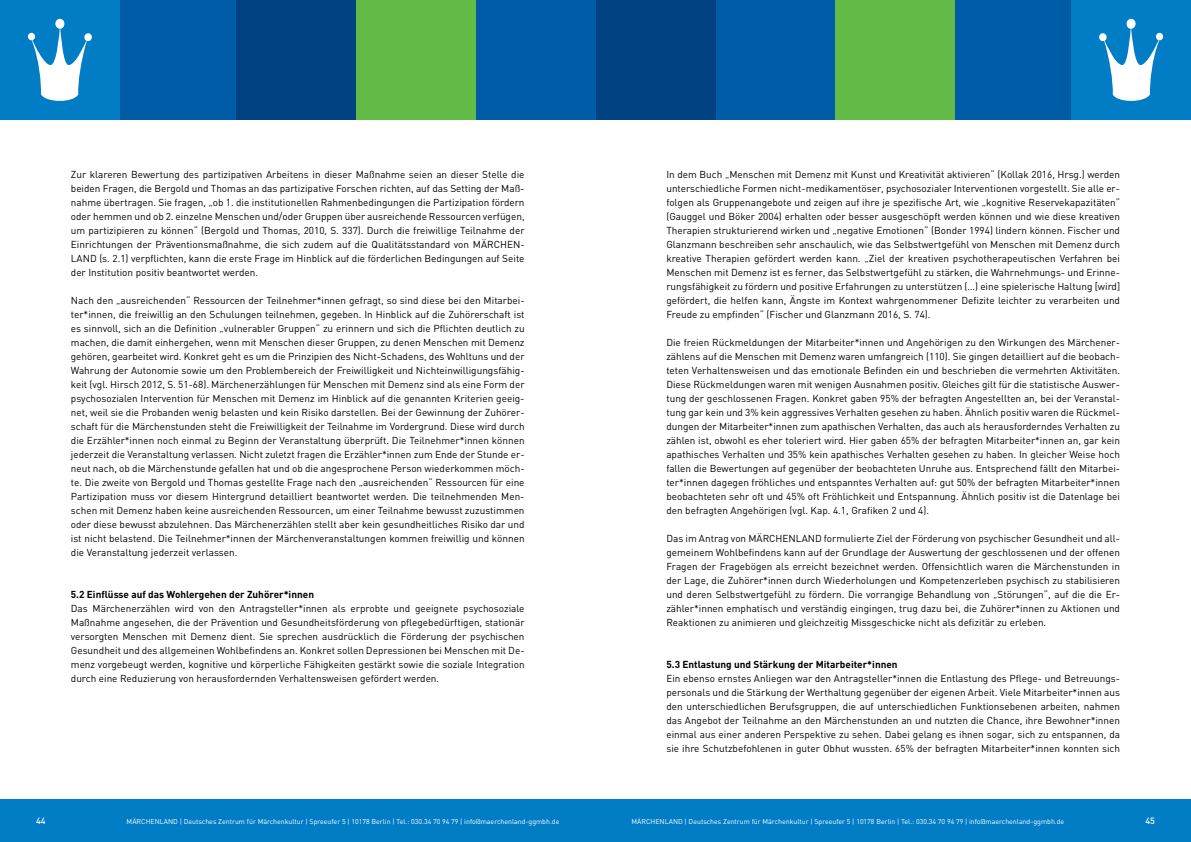
<style>
.page{position:relative;width:1191px;height:842px;background:#fff}
.page>*{position:absolute;margin:0;border:0;box-sizing:border-box;transform-origin:0 0}
.t1{font:10px/14px "DIN";color:#000;text-align:justify}
.t2{font:700 10px "DIN";color:#000}
.t3{font:500 9px "DIN";color:#fff}
.t4{font:7px "DIN";color:#fff}
</style>
<div class="page">
<div style="left:0;top:799px;width:595px;height:43px;background:#007dc5"></div>
<div style="left:595px;top:799px;width:596px;height:43px;background:#007dc5"></div>
<div style="left:715px;top:0;width:120px;height:120px;background:#005ca6"></div>
<div style="left:587px;top:0;width:128px;height:120px;background:#004282"></div>
<div style="left:835px;top:0;width:119px;height:120px;background:#62bb46"></div>
<div style="left:954px;top:0;width:117px;height:120px;background:#005ca6"></div>
<div style="left:1071px;top:0;width:120px;height:120px;background:#007dc5"></div>
<svg style="left:1099px;top:19px;width:64px;height:82px"></svg>
<div style="left:356px;top:0;width:120px;height:120px;background:#62bb46"></div>
<div style="left:476px;top:0;width:119px;height:120px;background:#005ca6"></div>
<div style="left:236px;top:0;width:120px;height:120px;background:#004282"></div>
<div style="left:120px;top:0;width:116px;height:120px;background:#005ca6"></div>
<div style="left:0;top:0;width:120px;height:120px;background:#007dc5"></div>
<svg style="left:27px;top:19px;width:65px;height:82px"></svg>
<p class="t1" style="left:71px;top:167px;width:455px">Zur klareren Bewertung des partizipativen Arbeitens in dieser Maßnahme seien an dieser Stelle die beiden Fragen, die Bergold und Thomas an das partizipative Forschen richten, auf das Setting der Maß&shy;nahme übertragen. Sie fragen, „ob 1. die institutionellen Rahmenbedingungen die Partizipation fördern oder hemmen und ob 2. einzelne Menschen und/oder Gruppen über ausreichende Ressourcen verfügen, um partizipieren zu können“ (Bergold und Thomas, 2010, S. 337). Durch die freiwillige Teilnahme der Einrichtungen der Präventionsmaßnahme, die sich zudem auf die Qualitätsstandard von MÄRCHEN-LAND (s. 2.1) verpflichten, kann die erste Frage im Hinblick auf die förderlichen Bedingungen auf Seite der Institution positiv beantwortet werden.</p>
<p class="t1" style="left:71px;top:293px;width:455px">Nach den „ausreichenden“ Ressourcen der Teilnehmer*innen gefragt, so sind diese bei den Mitarbei&shy;ter*innen, die freiwillig an den Schulungen teilnehmen, gegeben. In Hinblick auf die Zuhörerschaft ist es sinnvoll, sich an die Definition „vulnerabler Gruppen“ zu erinnern und sich die Pflichten deutlich zu machen, die damit einhergehen, wenn mit Menschen dieser Gruppen, zu denen Menschen mit Demenz gehören, gearbeitet wird. Konkret geht es um die Prinzipien des Nicht-Schadens, des Wohltuns und der Wahrung der Autonomie sowie um den Problembereich der Freiwilligkeit und Nichteinwilligungsfähig&shy;keit (vgl. Hirsch 2012, S. 51-68). Märchenerzählungen für Menschen mit Demenz sind als eine Form der psychosozialen Intervention für Menschen mit Demenz im Hinblick auf die genannten Kriterien geeig&shy;net, weil sie die Probanden wenig belasten und kein Risiko darstellen. Bei der Gewinnung der Zuhörer&shy;schaft für die Märchenstunden steht die Freiwilligkeit der Teilnahme im Vordergrund. Diese wird durch die Erzähler*innen noch einmal zu Beginn der Veranstaltung überprüft. Die Teilnehmer*innen können jederzeit die Veranstaltung verlassen. Nicht zuletzt fragen die Erzähler*innen zum Ende der Stunde er&shy;neut nach, ob die Märchenstunde gefallen hat und ob die angesprochene Person wiederkommen möch&shy;te. Die zweite von Bergold und Thomas gestellte Frage nach den „ausreichenden“ Ressourcen für eine Partizipation muss vor diesem Hintergrund detailliert beantwortet werden. Die teilnehmenden Men&shy;schen mit Demenz haben keine ausreichenden Ressourcen, um einer Teilnahme bewusst zuzustimmen oder diese bewusst abzulehnen. Das Märchenerzählen stellt aber kein gesundheitliches Risiko dar und ist nicht belastend. Die Teilnehmer*innen der Märchenveranstaltungen kommen freiwillig und können die Veranstaltung jederzeit verlassen.</p>
<p class="t2" style="left:71px;top:588px;width:245px">5.2 Einflüsse auf das Wohlergehen der Zuhörer*innen</p>
<p class="t1" style="left:71px;top:601px;width:455px">Das Märchenerzählen wird von den Antragsteller*innen als erprobte und geeignete psychosoziale Maßnahme angesehen, die der Prävention und Gesundheitsförderung von pflegebedürftigen, stationär versorgten Menschen mit Demenz dient. Sie sprechen ausdrücklich die Förderung der psychischen Gesundheit und des allgemeinen Wohlbefindens an. Konkret sollen Depressionen bei Menschen mit De&shy;menz vorgebeugt werden, kognitive und körperliche Fähigkeiten gestärkt sowie die soziale Integration durch eine Reduzierung von herausfordernden Verhaltensweisen gefördert werden.</p>
<p class="t1" style="left:666px;top:167px;width:455px">In dem Buch „Menschen mit Demenz mit Kunst und Kreativität aktivieren“ (Kollak 2016, Hrsg.) werden unterschiedliche Formen nicht-medikamentöser, psychosozialer Interventionen vorgestellt. Sie alle er&shy;folgen als Gruppenangebote und zeigen auf ihre je spezifische Art, wie „kognitive Reservekapazitäten“ (Gauggel und Böker 2004) erhalten oder besser ausgeschöpft werden können und wie diese kreativen Therapien strukturierend wirken und „negative Emotionen“ (Bonder 1994) lindern können. Fischer und Glanzmann beschreiben sehr anschaulich, wie das Selbstwertgefühl von Menschen mit Demenz durch kreative Therapien gefördert werden kann. „Ziel der kreativen psychotherapeutischen Verfahren bei Menschen mit Demenz ist es ferner, das Selbstwertgefühl zu stärken, die Wahrnehmungs- und Erinne&shy;rungsfähigkeit zu fördern und positive Erfahrungen zu unterstützen (…) eine spielerische Haltung [wird] gefördert, die helfen kann, Ängste im Kontext wahrgenommener Defizite leichter zu verarbeiten und Freude zu empfinden“ (Fischer und Glanzmann 2016, S. 74).</p>
<p class="t1" style="left:666px;top:335px;width:455px">Die freien Rückmeldungen der Mitarbeiter*innen und Angehörigen zu den Wirkungen des Märchener&shy;zählens auf die Menschen mit Demenz waren umfangreich (110). Sie gingen detailliert auf die beobach&shy;teten Verhaltensweisen und das emotionale Befinden ein und beschrieben die vermehrten Aktivitäten.<br>Diese Rückmeldungen waren mit wenigen Ausnahmen positiv. Gleiches gilt für die statistische Auswer&shy;tung der geschlossenen Fragen. Konkret gaben 95% der befragten Angestellten an, bei der Veranstal&shy;tung gar kein und 3% kein aggressives Verhalten gesehen zu haben. Ähnlich positiv waren die Rückmel&shy;dungen der Mitarbeiter*innen zum apathischen Verhalten, das auch als herausforderndes Verhalten zu zählen ist, obwohl es eher toleriert wird. Hier gaben 65% der befragten Mitarbeiter*innen an, gar kein apathisches Verhalten und 35% kein apathisches Verhalten gesehen zu haben. In gleicher Weise hoch fallen die Bewertungen auf gegenüber der beobachteten Unruhe aus. Entsprechend fällt den Mitarbei&shy;ter*innen dagegen fröhliches und entspanntes Verhalten auf: gut 50% der befragten Mitarbeiter*innen beobachteten sehr oft und 45% oft Fröhlichkeit und Entspannung. Ähnlich positiv ist die Datenlage bei den befragten Angehörigen (vgl. Kap. 4.1, Grafiken 2 und 4).</p>
<p class="t1" style="left:666px;top:531px;width:455px">Das im Antrag von MÄRCHENLAND formulierte Ziel der Förderung von psychischer Gesundheit und all&shy;gemeinem Wohlbefindens kann auf der Grundlage der Auswertung der geschlossenen und der offenen Fragen der Fragebögen als erreicht bezeichnet werden. Offensichtlich waren die Märchenstunden in der Lage, die Zuhörer*innen durch Wiederholungen und Kompetenzerleben psychisch zu stabilisieren und deren Selbstwertgefühl zu fördern. Die vorrangige Behandlung von „Störungen“, auf die die Er&shy;zähler*innen emphatisch und verständig eingingen, trug dazu bei, die Zuhörer*innen zu Aktionen und Reaktionen zu animieren und gleichzeitig Missgeschicke nicht als defizitär zu erleben.</p>
<p class="t2" style="left:666px;top:658px;width:233px">5.3 Entlastung und Stärkung der Mitarbeiter*innen</p>
<p class="t1" style="left:666px;top:671px;width:455px">Ein ebenso ernstes Anliegen war den Antragsteller*innen die Entlastung des Pflege- und Betreuungs&shy;personals und die Stärkung der Werthaltung gegenüber der eigenen Arbeit. Viele Mitarbeiter*innen aus den unterschiedlichen Berufsgruppen, die auf unterschiedlichen Funktionsebenen arbeiten, nahmen das Angebot der Teilnahme an den Märchenstunden an und nutzten die Chance, ihre Bewohner*innen einmal aus einer anderen Perspektive zu sehen. Dabei gelang es ihnen sogar, sich zu entspannen, da sie ihre Schutzbefohlenen in guter Obhut wussten. 65% der befragten Mitarbeiter*innen konnten sich</p>
<p class="t3" style="left:36px;top:815px;width:11px">44</p>
<p class="t4" style="left:127px;top:817px;width:434px">MÄRCHENLAND | Deutsches Zentrum für Märchenkultur | Spreeufer 5 | 10178 Berlin | Tel.: 030.34 70 94 79 | info@maerchenland-ggmbh.de</p>
<p class="t4" style="left:631px;top:817px;width:434px">MÄRCHENLAND | Deutsches Zentrum für Märchenkultur | Spreeufer 5 | 10178 Berlin | Tel.: 030.34 70 94 79 | info@maerchenland-ggmbh.de</p>
<p class="t3" style="left:1145px;top:815px;width:11px">45</p>
</div>
